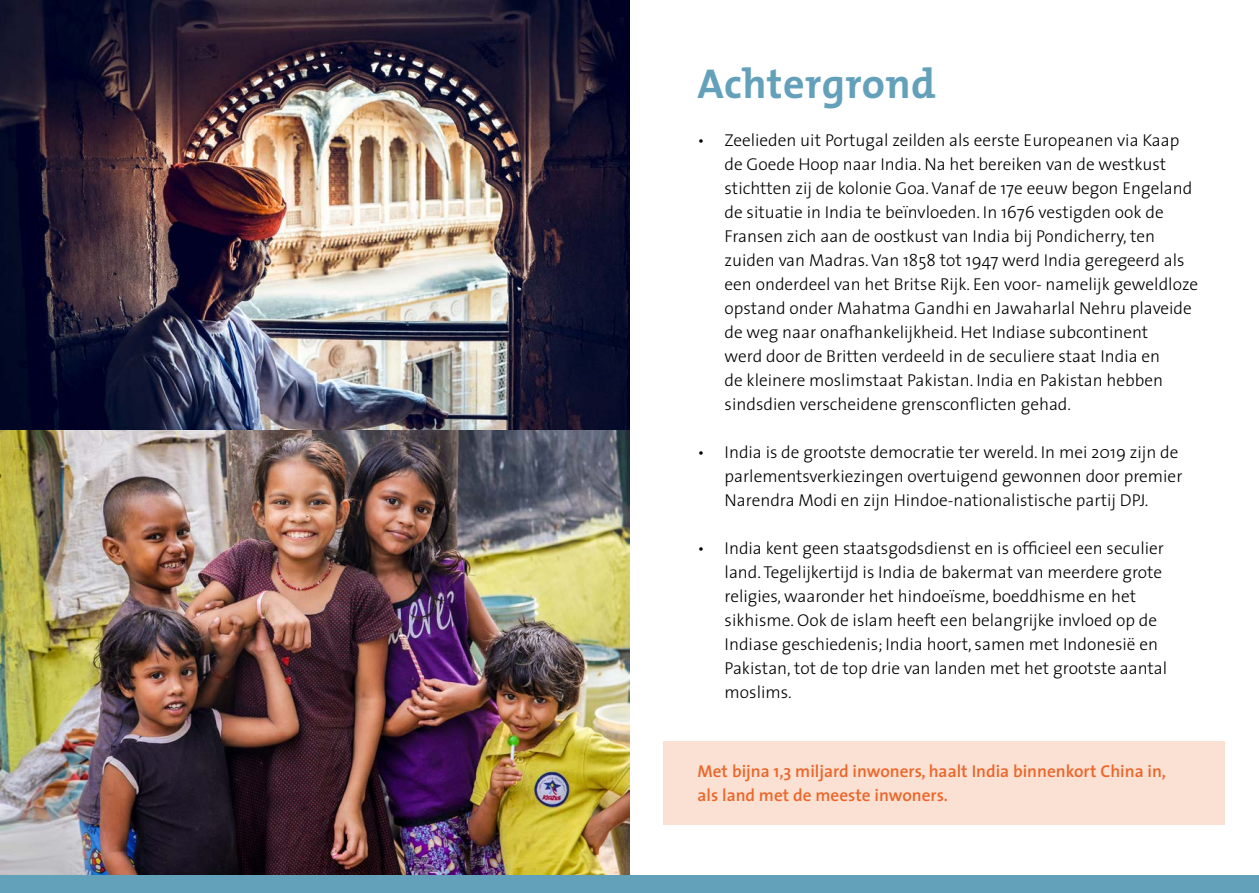
<style>
.page{position:relative;width:1259px;height:893px;background:#fff}
.page>*{position:absolute;margin:0;border:0;box-sizing:border-box;transform-origin:0 0}
.t1{font:700 42px "The Mix";letter-spacing:.01em;color:#63a1bb}
.t2{font:300 17.25px/24px "The Sans";color:#000}
.t3{font:600 17.25px/24px "The Sans";color:#eb6628}
</style>
<div class="page">
<img style="left:0;top:0;width:629px;height:876px">
<div style="left:0;top:876px;width:1259px;height:17px;background:#63a1bb"></div>
<div style="left:663px;top:741px;width:562px;height:84px;background:#fbe0d4"></div>
<h1 class="t1" style="left:697px;top:49px;width:240px">Achtergrond</h1>
<p class="t2" style="left:724px;top:128px;width:475px;text-indent:-27px">• Zeelieden uit Portugal zeilden als eerste Europeanen via Kaap de Goede Hoop naar India. Na het bereiken van de westkust stichtten zij de kolonie Goa.Vanaf de 17e eeuw begon Engeland de situatie in India te beïnvloeden. In 1676 vestigden ook de Fransen zich aan de oostkust van India bij Pondicherry, ten zuiden van Madras.Van 1858 tot 1947 werd India geregeerd als een onderdeel van het Britse Rijk. Een voor- namelijk geweldloze opstand onder Mahatma Gandhi en Jawaharlal Nehru plaveide de weg naar onafhankelijkheid. Het Indiase subcontinent<br>werd door de Britten verdeeld in de seculiere staat India en<br>de kleinere moslimstaat Pakistan. India en Pakistan hebben sindsdien verscheidene grensconflicten gehad.</p>
<p class="t2" style="left:724px;top:440px;width:459px;text-indent:-27px">• India is de grootste democratie ter wereld. In mei 2019 zijn de parlementsverkiezingen overtuigend gewonnen door premier<br>Narendra Modi en zijn Hindoe-nationalistische partij DPJ.</p>
<p class="t2" style="left:724px;top:536px;width:444px;text-indent:-27px">• India kent geen staatsgodsdienst en is officieel een seculier land. Tegelijkertijd is India de bakermat van meerdere grote religies, waaronder het hindoeïsme, boeddhisme en het sikhisme. Ook de islam heeft een belangrijke invloed op de Indiase geschiedenis; India hoort, samen met Indonesië en Pakistan, tot de top drie van landen met het grootste aantal moslims.</p>
<p class="t3" style="left:697px;top:759px;width:470px">Met bijna 1,3 miljard inwoners, haalt India binnenkort China in, als land met de meeste inwoners.</p>
</div>
